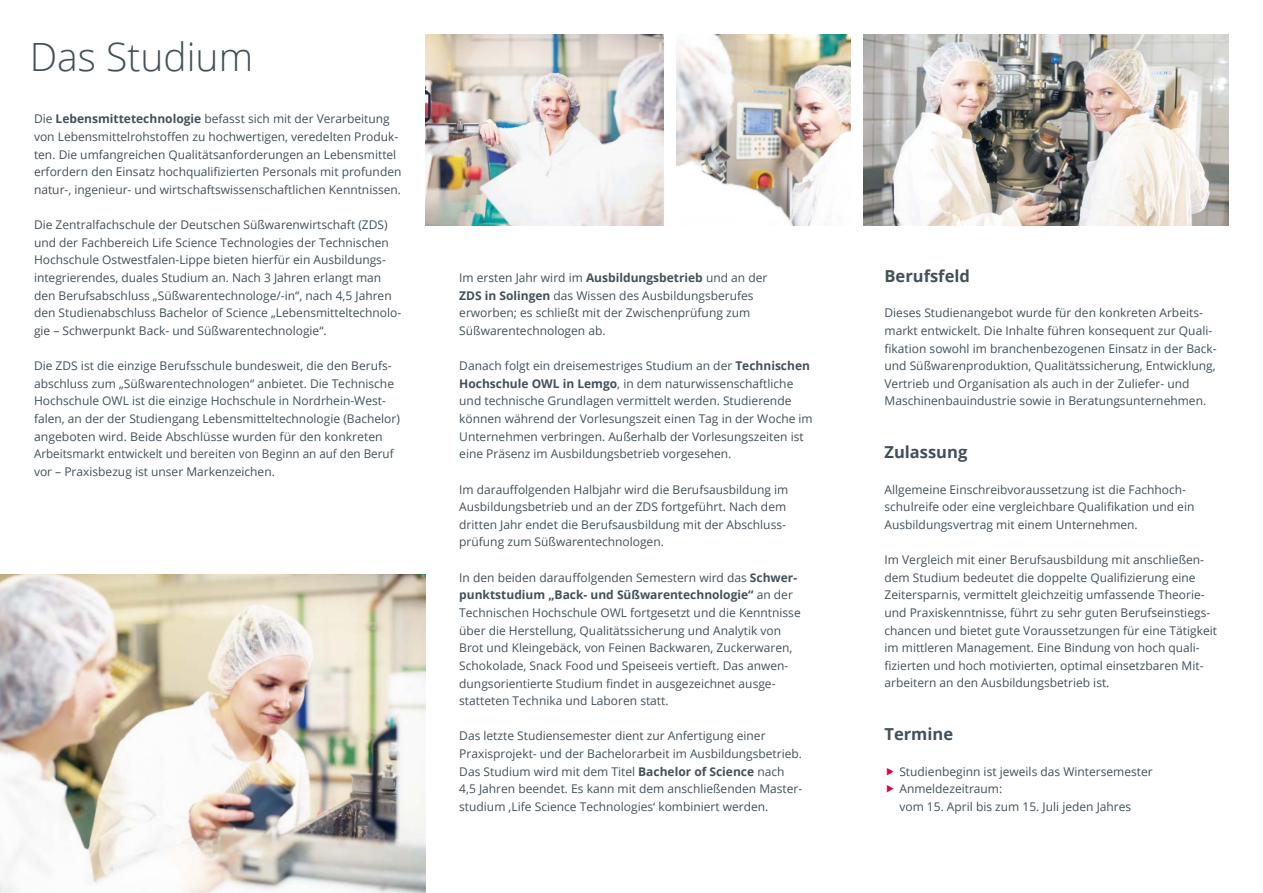
<style>
.page{position:relative;width:1263px;height:893px;background:#fff}
.page>*{position:absolute;margin:0;border:0;box-sizing:border-box;transform-origin:0 0}
.t1{font:300 39px "Open Sans";color:#425159}
.t2{font:700 16.5px "Open Sans";color:#425159}
.t3{font:12px/17.7px "Open Sans";color:#425159}
.s1{font-weight:700}
</style>
<div class="page">
<img style="left:0;top:574px;width:425px;height:319px">
<img style="left:425px;top:34px;width:238px;height:191px">
<img style="left:676px;top:34px;width:174px;height:191px">
<img style="left:863px;top:34px;width:366px;height:191px">
<h1 class="t1" style="left:30px;top:30px;width:225px">Das Studium</h1>
<p class="t3" style="left:34px;top:110px;width:369px">Die <span class="s1">Lebensmittetechnologie</span> befasst sich mit der Verarbeitung von Lebensmittelrohstoffen zu hochwertigen, veredelten Produk&shy;ten. Die umfangreichen Qualitätsanforderungen an Lebensmittel erfordern den Einsatz hochqualifizierten Personals mit profunden natur-, ingenieur- und wirtschaftswissenschaftlichen Kenntnissen.</p>
<p class="t3" style="left:34px;top:216px;width:369px">Die Zentralfachschule der Deutschen Süßwarenwirtschaft (ZDS) und der Fachbereich Life Science Technologies der Technischen Hochschule Ostwestfalen-Lippe bieten hierfür ein Ausbildungs&shy;integrierendes, duales Studium an. Nach 3 Jahren erlangt man den Berufsabschluss „Süßwarentechnologe/-in“, nach 4,5 Jahren den Studienabschluss Bachelor of Science „Lebensmitteltechnolo&shy;gie – Schwerpunkt Back- und Süßwarentechnologie“.</p>
<p class="t3" style="left:34px;top:357px;width:367px">Die ZDS ist die einzige Berufsschule bundesweit, die den Berufs-- abschluss zum „Süßwarentechnologen“ anbietet. Die Technische Hochschule OWL ist die einzige Hochschule in Nordrhein-West&shy;falen, an der der Studiengang Lebensmitteltechnologie (Bachelor) angeboten wird. Beide Abschlüsse wurden für den konkreten Arbeitsmarkt entwickelt und bereiten von Beginn an auf den Beruf vor – Praxisbezug ist unser Markenzeichen.</p>
<p class="t3" style="left:459px;top:268px;width:310px">Im ersten Jahr wird im <span class="s1">Ausbildungsbetrieb</span> und an der <span class="s1">ZDS in Solingen</span> das Wissen des Ausbildungsberufes erworben; es schließt mit der Zwischenprüfung zum Süßwarentechnologen ab.</p>
<p class="t3" style="left:459px;top:357px;width:355px">Danach folgt ein dreisemestriges Studium an der <span class="s1">Technischen Hochschule OWL in Lemgo</span>, in dem naturwissenschaftliche und technische Grundlagen vermittelt werden. Studierende können während der Vorlesungszeit einen Tag in der Woche im Unternehmen verbringen. Außerhalb der Vorlesungszeiten ist eine Präsenz im Ausbildungsbetrieb vorgesehen.</p>
<p class="t3" style="left:459px;top:480px;width:331px">Im darauffolgenden Halbjahr wird die Berufsausbildung im Ausbildungsbetrieb und an der ZDS fortgeführt. Nach dem dritten Jahr endet die Berufsausbildung mit der Abschluss&shy;prüfung zum Süßwarentechnologen.</p>
<p class="t3" style="left:459px;top:568px;width:343px">In den beiden darauffolgenden Semestern wird das <span class="s1">Schwer&shy;punktstudium „Back- und Süßwarentechnologie“</span> an der Technischen Hochschule OWL fortgesetzt und die Kenntnisse über die Herstellung, Qualitätssicherung und Analytik von Brot und Kleingebäck, von Feinen Backwaren, Zuckerwaren, Schokolade, Snack Food und Speiseeis vertieft. Das anwen&shy;dungsorientierte Studium findet in ausgezeichnet ausge&shy;statteten Technika und Laboren statt.</p>
<p class="t3" style="left:459px;top:727px;width:344px">Das letzte Studiensemester dient zur Anfertigung einer Praxisprojekt- und der Bachelorarbeit im Ausbildungsbetrieb.<br>Das Studium wird mit dem Titel <span class="s1">Bachelor of Science</span> nach 4,5 Jahren beendet. Es kann mit dem anschließenden Master&shy;studium ‚Life Science Technologies‘ kombiniert werden.</p>
<h2 class="t2" style="left:884px;top:264px;width:87px">Berufsfeld</h2>
<p class="t3" style="left:884px;top:304px;width:334px">Dieses Studienangebot wurde für den konkreten Arbeits&shy;markt entwickelt. Die Inhalte führen konsequent zur Quali&shy;fikation sowohl im branchenbezogenen Einsatz in der Back&shy;und Süßwarenproduktion, Qualitätssicherung, Entwicklung, Vertrieb und Organisation als auch in der Zuliefer- und Maschinenbauindustrie sowie in Beratungsunternehmen.</p>
<h2 class="t2" style="left:884px;top:441px;width:84px">Zulassung</h2>
<p class="t3" style="left:884px;top:480px;width:311px">Allgemeine Einschreibvoraussetzung ist die Fachhoch&shy;schulreife oder eine vergleichbare Qualifikation und ein<br>Ausbildungsvertrag mit einem Unternehmen.</p>
<p class="t3" style="left:884px;top:551px;width:334px">Im Vergleich mit einer Berufsausbildung mit anschließen&shy;dem Studium bedeutet die doppelte Qualifizierung eine Zeitersparnis, vermittelt gleichzeitig umfassende Theorie&shy;und Praxiskenntnisse, führt zu sehr guten Berufseinstiegs&shy;chancen und bietet gute Voraussetzungen für eine Tätigkeit im mittleren Management. Eine Bindung von hoch quali&shy;fizierten und hoch motivierten, optimal einsetzbaren Mit&shy;arbeitern an den Ausbildungsbetrieb ist.</p>
<h2 class="t2" style="left:884px;top:723px;width:70px">Termine</h2>
<p class="t3" style="left:899px;top:762px;width:255px">Studienbeginn ist jeweils das Wintersemester<br>Anmeldezeitraum:<br>vom 15. April bis zum 15. Juli jeden Jahres</p>
</div>
